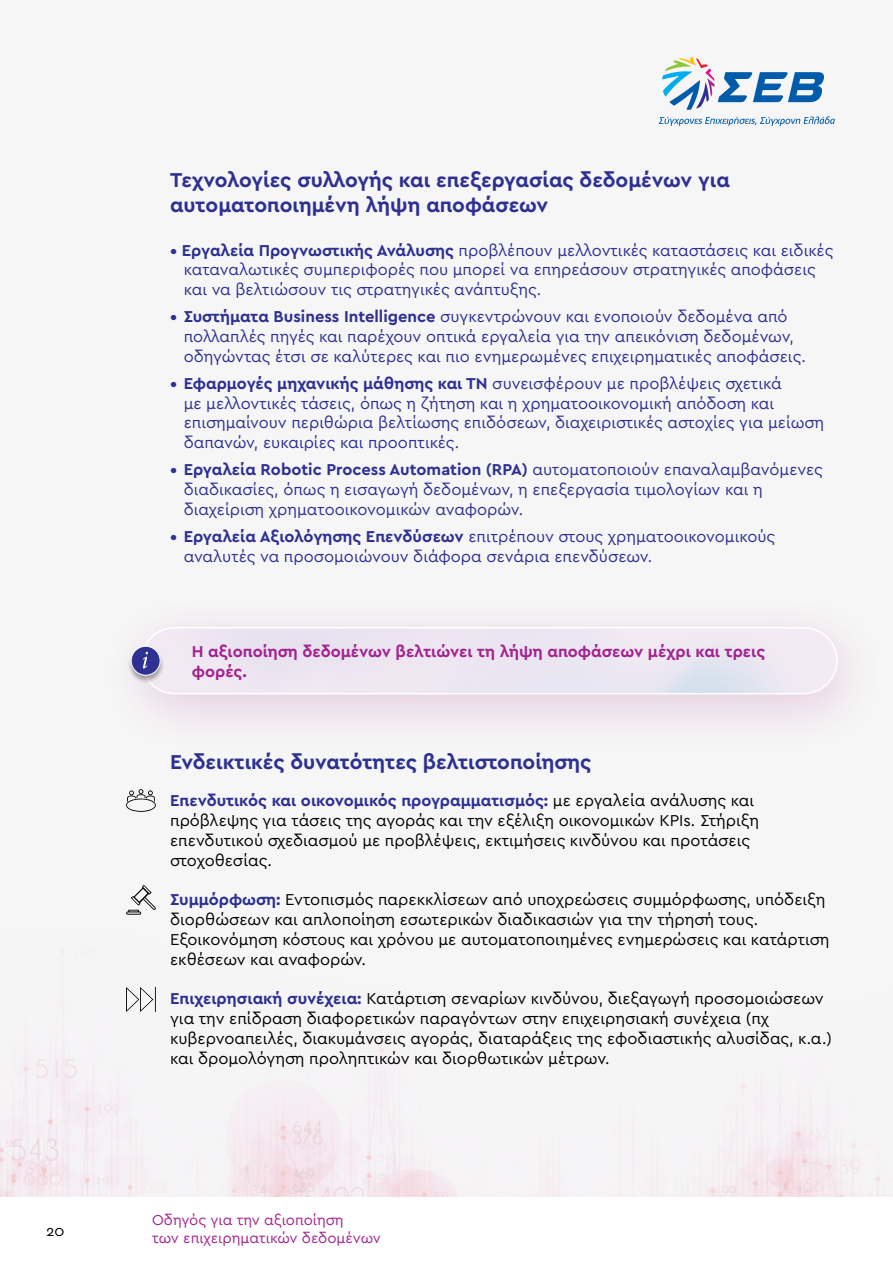
<style>
.page{position:relative;width:893px;height:1263px;background:#f6f6f6}
.page>*{position:absolute;margin:0;border:0;box-sizing:border-box;transform-origin:0 0}
.t1{font:700 21px/25.2px "Cera GR";color:#2e3092}
.t2{font:16.5px/19.8px "Cera GR";color:#2e3092}
.t3{font:16.5px/19.8px "Cera GR";color:#000}
.t4{font:700 16.5px/19.8px "Cera GR";color:#a3238f}
.t5{font:15px/18px "Cera GR";color:#a3238f}
.t6{font:15px "Cera GR";color:#000}
.s1{font-weight:700}
.s2{font-weight:700;color:#2e3092}
</style>
<div class="page">
<img style="left:0;top:951px;width:881px;height:246px">
<div style="left:0;top:1197px;width:893px;height:66px;background:#fff"></div>
<svg style="left:659px;top:116px;width:176px;height:10px"></svg>
<svg style="left:662px;top:57px;width:162px;height:53px"></svg>
<div style="left:100px;top:592px;width:787px;height:163px;background:#a3238f;opacity:.2"></div>
<div style="left:142px;top:628px;width:695px;height:66px;background:#ece6f2"></div>
<div style="left:141px;top:627px;width:697px;height:67px;border:2px solid #fff;border-radius:33px"></div>
<div style="left:127px;top:646px;width:37px;height:38px;background:#000;opacity:.32"></div>
<div style="left:131px;top:646px;width:29px;height:29px;background:#2e3092;border-radius:50%"></div>
<div style="left:131px;top:646px;width:30px;height:29px;border:1px solid #fff;border-radius:50%"></div>
<svg style="left:143px;top:652px;width:5px;height:16px"></svg>
<svg style="left:126px;top:789px;width:30px;height:23px"></svg>
<svg style="left:126px;top:885px;width:30px;height:30px"></svg>
<svg style="left:126px;top:987px;width:30px;height:25px"></svg>
<p class="t6" style="left:46px;top:1222px;width:20px">20</p>
<p class="t1" style="left:170px;top:167px;width:561px">Τεχνολογίες συλλογής και επεξεργασίας δεδομένων για αυτοματοποιημένη λήψη αποφάσεων</p>
<p class="t2" style="left:184px;top:240px;width:651px;text-indent:-13px"><span class="s1">• Εργαλεία Προγνωστικής Ανάλυσης</span> προβλέπουν μελλοντικές καταστάσεις και ειδικές καταναλωτικές συμπεριφορές που μπορεί να επηρεάσουν στρατηγικές αποφάσεις και να βελτιώσουν τις στρατηγικές ανάπτυξης.</p>
<p class="t2" style="left:184px;top:307px;width:624px;text-indent:-13px"><span class="s1">• Συστήματα Business Intelligence</span> συγκεντρώνουν και ενοποιούν δεδομένα από πολλαπλές πηγές και παρέχουν οπτικά εργαλεία για την απεικόνιση δεδομένων, οδηγώντας έτσι σε καλύτερες και πιο ενημερωμένες επιχειρηματικές αποφάσεις.</p>
<p class="t2" style="left:184px;top:373px;width:642px;text-indent:-13px"><span class="s1">• Εφαρμογές μηχανικής μάθησης και TN</span> συνεισφέρουν με προβλέψεις σχετικά<br>με μελλοντικές τάσεις, όπως η ζήτηση και η χρηματοοικονομική απόδοση και επισημαίνουν περιθώρια βελτίωσης επιδόσεων, διαχειριστικές αστοχίες για μείωση δαπανών, ευκαιρίες και προοπτικές.</p>
<p class="t2" style="left:184px;top:460px;width:641px;text-indent:-13px"><span class="s1">• Εργαλεία Robotic Process Automation (RPA)</span> αυτοματοποιούν επαναλαμβανόμενες διαδικασίες, όπως η εισαγωγή δεδομένων, η επεξεργασία τιμολογίων και η διαχείριση χρηματοοικονομικών αναφορών.</p>
<p class="t2" style="left:184px;top:526px;width:593px;text-indent:-13px"><span class="s1">• Εργαλεία Αξιολόγησης Επενδύσεων</span> επιτρέπουν στους χρηματοοικονομικούς αναλυτές να προσομοιώνουν διάφορα σενάρια επενδύσεων.</p>
<p class="t4" style="left:192px;top:642px;width:575px">Η αξιοποίηση δεδομένων βελτιώνει τη λήψη αποφάσεων μέχρι και τρεις φορές.</p>
<p class="t1" style="left:170px;top:749px;width:423px">Ενδεικτικές δυνατότητες βελτιστοποίησης</p>
<p class="t3" style="left:170px;top:791px;width:590px"><span class="s2">Επενδυτικός και οικονομικός προγραμματισμός:</span> με εργαλεία ανάλυσης και πρόβλεψης για τάσεις της αγοράς και την εξέλιξη οικονομικών KPIs. Στήριξη επενδυτικού σχεδιασμού με προβλέψεις, εκτιμήσεις κινδύνου και προτάσεις στοχοθεσίας.</p>
<p class="t3" style="left:170px;top:890px;width:661px"><span class="s2">Συμμόρφωση:</span> Εντοπισμός παρεκκλίσεων από υποχρεώσεις συμμόρφωσης, υπόδειξη διορθώσεων και απλοποίηση εσωτερικών διαδικασιών για την τήρησή τους.<br>Εξοικονόμηση κόστους και χρόνου με αυτοματοποιημένες ενημερώσεις και κατάρτιση εκθέσεων και αναφορών.</p>
<p class="t3" style="left:170px;top:989px;width:663px"><span class="s2">Επιχειρησιακή συνέχεια:</span> Κατάρτιση σεναρίων κινδύνου, διεξαγωγή προσομοιώσεων για την επίδραση διαφορετικών παραγόντων στην επιχειρησιακή συνέχεια (πχ κυβερνοαπειλές, διακυμάνσεις αγοράς, διαταράξεις της εφοδιαστικής αλυσίδας, κ.α.) και δρομολόγηση προληπτικών και διορθωτικών μέτρων.</p>
<p class="t5" style="left:152px;top:1211px;width:230px">Οδηγός για την αξιοποίηση<br>των επιχειρηματικών δεδομένων</p>
</div>
